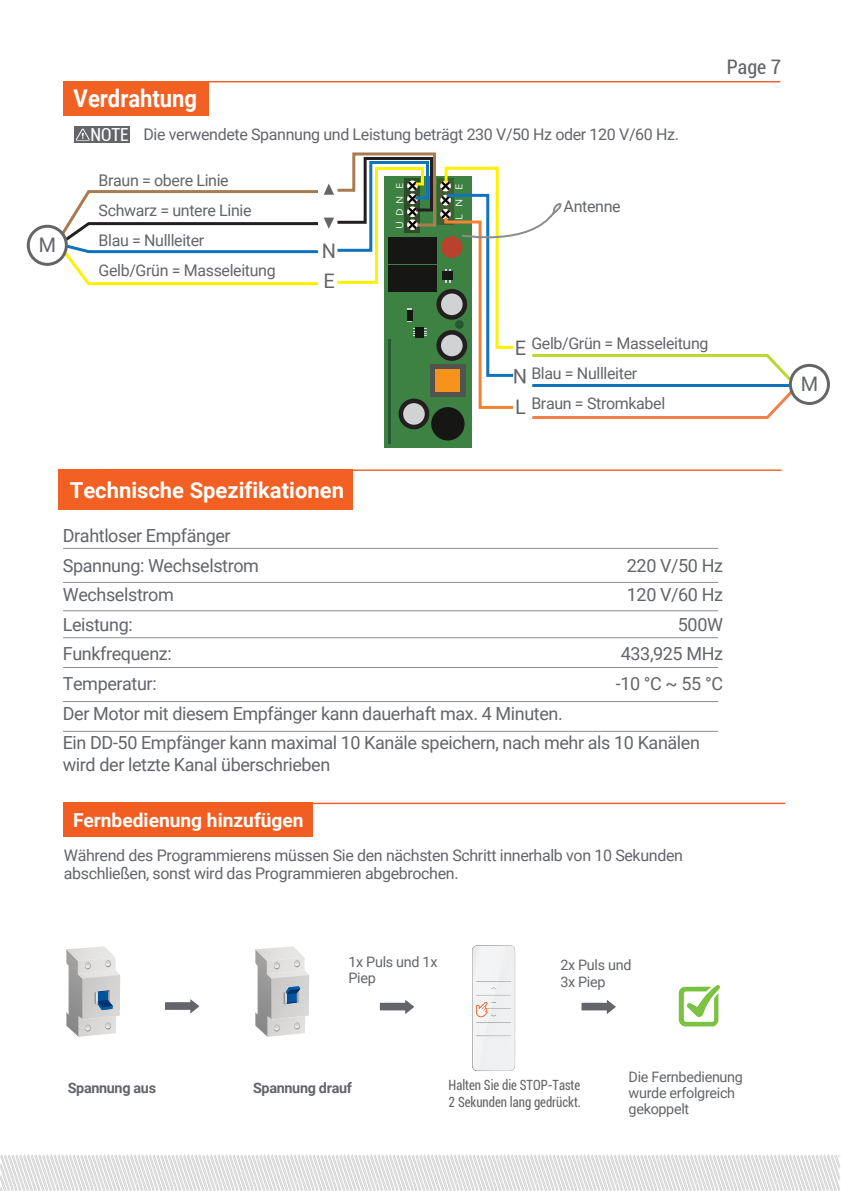
<style>
.page{position:relative;width:841px;height:1191px;background:#fff}
.page>*{position:absolute;margin:0;border:0;box-sizing:border-box;transform-origin:0 0}
.t1{font:700 24.4px "Roboto";color:#fff;scale:.9 1}
.t2{font:700 22px "Roboto";color:#fff}
.t3{font:condensed 20px "Roboto";color:#63656a}
.t4{font:20px/30px "Roboto";color:#656568}
.t5{font:20px "Roboto";color:#63656a}
.t6{font:700 19.2px "Roboto";color:#fff}
.t7{font:18px/29.6px "Roboto";letter-spacing:-.02em;color:#63656a}
.t8{font:condensed 18px "Roboto";color:#fff}
.t9{font:16px/30px "Roboto";letter-spacing:-.02em;color:#63656a}
.t10{font:14.4px/16.2px "Roboto";letter-spacing:-.02em;color:#63656a}
.t11{font:700 14.4px "Roboto";letter-spacing:-.02em;color:#63656a}
.t12{font:condensed 14.2px/17px "Roboto";color:#656568;scale:.9 1}
.t13{font:10.6px "Skia";color:#fff}
</style>
<div class="page">
<svg style="left:0;top:1154px;width:840px;height:36px"></svg>
<div style="left:384px;top:176px;width:87px;height:271px;background:#3d8243"></div>
<div style="left:431px;top:407px;width:34px;height:33px;background:#161614;border-radius:50%"></div>
<hr style="left:388px;top:339px;width:2px;height:104px;background:#235832">
<hr style="left:99px;top:81px;width:681px;height:1px;background:#f25e21">
<div style="left:58px;top:469px;width:295px;height:41px;background:#f26123"></div>
<hr style="left:100px;top:469px;width:681px;height:2px;background:#f25e21">
<svg style="left:679px;top:985px;width:41px;height:41px"></svg>
<svg style="left:380px;top:999px;width:34px;height:14px"></svg>
<svg style="left:165px;top:999px;width:34px;height:14px"></svg>
<hr style="left:63px;top:548px;width:655px;height:1px;background:#8b8d90">
<hr style="left:63px;top:582px;width:655px;height:1px;background:#8b8d90">
<hr style="left:63px;top:610px;width:655px;height:1px;background:#8b8d90">
<hr style="left:63px;top:637px;width:655px;height:1px;background:#8b8d90">
<hr style="left:63px;top:667px;width:655px;height:1px;background:#8b8d90">
<hr style="left:63px;top:701px;width:655px;height:1px;background:#8b8d90">
<hr style="left:63px;top:730px;width:655px;height:1px;background:#8b8d90">
<div style="left:63px;top:81px;width:146px;height:34px;background:#f26124"></div>
<div style="left:27px;top:225px;width:41px;height:41px;border:3px solid #656568;border-radius:50%"></div>
<div style="left:74px;top:127px;width:56px;height:16px;background:#63656a"></div>
<svg style="left:76px;top:128px;width:14px;height:13px"></svg>
<svg style="left:581px;top:1000px;width:35px;height:13px"></svg>
<div style="left:789px;top:364px;width:41px;height:41px;border:3px solid #656568;border-radius:50%"></div>
<svg style="left:472px;top:945px;width:43px;height:125px"></svg>
<svg style="left:255px;top:946px;width:54px;height:90px;background:#c7c9cb"></svg>
<svg style="left:66px;top:946px;width:54px;height:90px;background:#c5c8ca"></svg>
<div style="left:63px;top:802px;width:250px;height:35px;background:#f25e21"></div>
<hr style="left:107px;top:802px;width:678px;height:1px;background:#f25e21">
<svg style="left:40px;top:152px;width:757px;height:277px"></svg>
<h1 class="t1" style="left:74px;top:81px;width:139px">Verdrahtung</h1>
<p class="t8" style="left:91px;top:122px;width:40px">NOTE</p>
<p class="t9" style="left:143px;top:119px;width:537px">Die verwendete Spannung und Leistung beträgt 230 V/50 Hz oder 120 V/60 Hz.</p>
<p class="t9" style="left:99px;top:165px;width:179px">Braun = obere Linie<br>Schwarz = untere Linie<br>Blau = Nullleiter<br>Gelb/Grün = Masseleitung</p>
<p class="t4" style="left:322px;top:235px;width:16px">N<br>E</p>
<p class="t13" style="left:393px;top:229px;width:48px;rotate:-90deg">UDNE</p>
<p class="t13" style="left:453px;top:206px;width:24px;rotate:-90deg">N E</p>
<p class="t13" style="left:453px;top:220px;width:7px;rotate:-90deg">L</p>
<p class="t9" style="left:564px;top:191px;width:59px">Antenne</p>
<p class="t9" style="left:531px;top:328px;width:179px">Gelb/Grün = Masseleitung<br>Blau = Nullleiter<br>Braun = Stromkabel</p>
<p class="t4" style="left:515px;top:332px;width:13px">E</p>
<p class="t4" style="left:527px;top:391px;width:16px;rotate:-180deg">N</p>
<p class="t4" style="left:515px;top:391px;width:12px">L</p>
<p class="t3" style="left:727px;top:53px;width:56px">Page 7</p>
<p class="t5" style="left:801px;top:369px;width:19px">M</p>
<h2 class="t2" style="left:70px;top:475px;width:276px">Technische Spezifikationen</h2>
<p class="t7" style="left:63px;top:520px;width:198px">Drahtloser Empfänger<br>Spannung: Wechselstrom</p>
<p class="t7" style="left:627px;top:549px;width:98px">220 V/50 Hz</p>
<p class="t7" style="left:63px;top:579px;width:112px">Wechselstrom</p>
<p class="t7" style="left:627px;top:579px;width:98px">120 V/60 Hz</p>
<p class="t7" style="left:63px;top:608px;width:71px">Leistung:</p>
<p class="t7" style="left:678px;top:608px;width:47px">500W</p>
<p class="t7" style="left:63px;top:638px;width:110px">Funkfrequenz:</p>
<p class="t7" style="left:621px;top:638px;width:104px">433,925 MHz</p>
<p class="t7" style="left:63px;top:668px;width:95px">Temperatur:</p>
<p class="t7" style="left:616px;top:668px;width:109px">-10 °C ~ 55 °C</p>
<p class="t7" style="left:63px;top:697px;width:639px">Der Motor mit diesem Empfänger kann dauerhaft max. 4 Minuten.<br>Ein DD-50 Empfänger kann maximal 10 Kanäle speichern, nach mehr als 10 Kanälen</p>
<p class="t7" style="left:63px;top:748px;width:269px">wird der letzte Kanal überschrieben</p>
<p class="t6" style="left:73px;top:806px;width:232px">Fernbedienung hinzufügen</p>
<p class="t9" style="left:64px;top:845px;width:621px;line-height:18px">Während des Programmierens müssen Sie den nächsten Schritt innerhalb von 10 Sekunden abschließen, sonst wird das Programmieren abgebrochen.</p>
<p class="t10" style="left:348px;top:952px;width:90px">1x Puls und 1x<br>Piep</p>
<p class="t10" style="left:560px;top:956px;width:73px">2x Puls und<br>3x Piep</p>
<p class="t11" style="left:68px;top:1077px;width:90px">Spannung aus</p>
<p class="t11" style="left:253px;top:1077px;width:100px">Spannung drauf</p>
<p class="t12" style="left:449px;top:1075px;width:148px">Halten Sie die STOP-Taste<br>2 Sekunden lang gedrückt.</p>
<p class="t10" style="left:629px;top:1067px;width:116px">Die Fernbedienung wurde erfolgreich gekoppelt</p>
</div>
